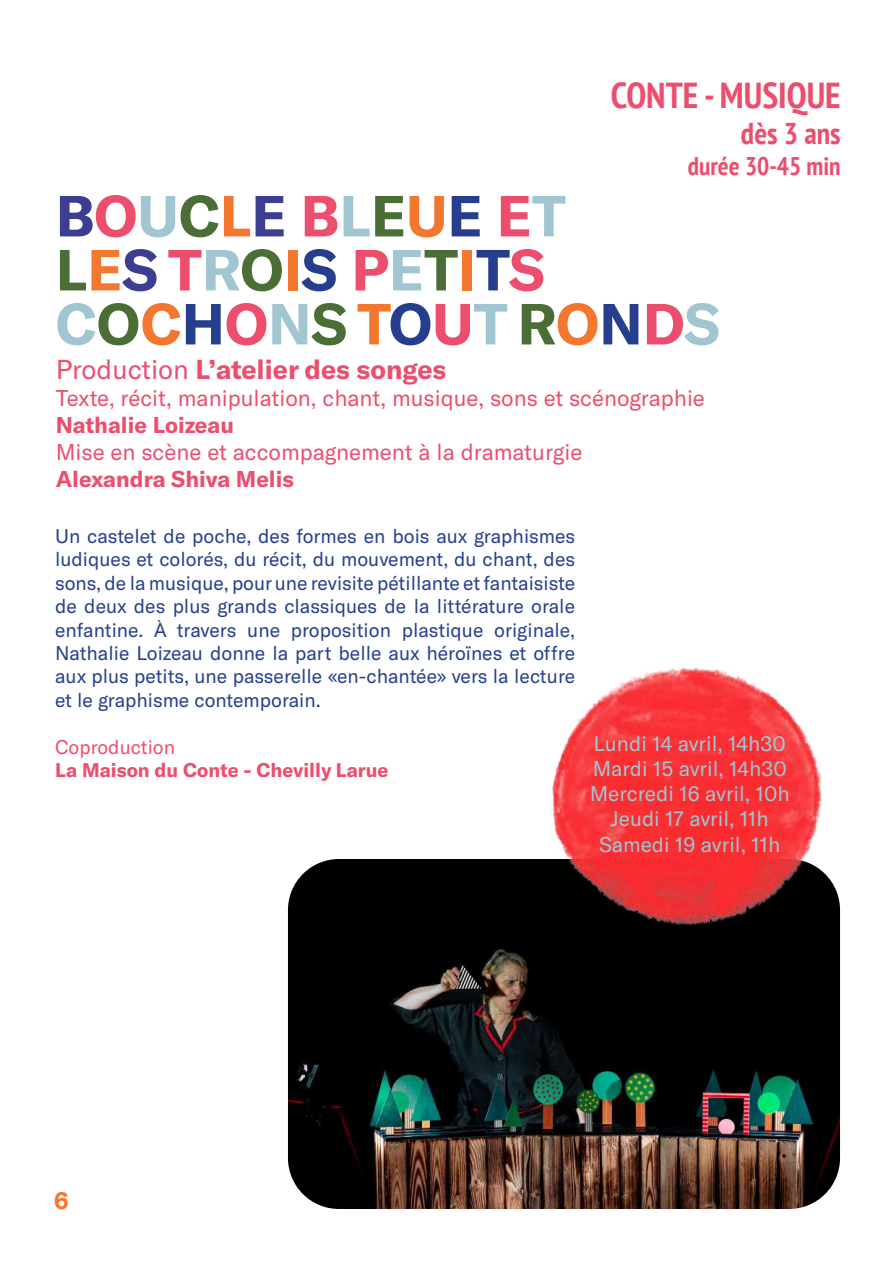
<style>
.page{position:relative;width:893px;height:1263px;background:#fff}
.page>*{position:absolute;margin:0;border:0;box-sizing:border-box;transform-origin:0 0}
.t1{font:700 57px/54px "GT America";color:#ec4f6e}
.t2{font:700 condensed 36px "PT Sans";color:#ec4f6e}
.t3{font:700 condensed 30px "PT Sans";color:#ec4f6e}
.t4{font:700 27px "GT America";color:#ec4f6e}
.t5{font:700 condensed 25.5px "PT Sans";color:#ec4f6e}
.t6{font:700 24px "GT America";color:#f3772e}
.t7{font:22.5px "GT America";color:#ec4f6e}
.t8{font:700 22.5px "GT America";color:#ec4f6e}
.t9{font:21px/25.2px "GT America";color:#a1c5d1;text-align:center}
.t10{font:19.5px/23.4px "GT America";color:#253f8e;text-align:justify}
.t11{font:700 19.5px "GT America";color:#ec4f6e}
.t12{font:19.5px "GT America";color:#ec4f6e}
.s1{color:#3c3e91}
.s2{color:#a1c5d1}
.s3{color:#4a6e36}
.s4{color:#f3772e}
.s5{color:#253f8e}
.s6{font-weight:400}
</style>
<div class="page">
<img style="left:288px;top:859px;width:552px;height:350px">
<img style="left:452px;top:667px;width:389px;height:383px">
<h2 class="t2" style="left:611px;top:72px;width:231px">CONTE - MUSIQUE</h2>
<h3 class="t3" style="left:741px;top:114px;width:101px">dès 3 ans</h3>
<h3 class="t5" style="left:688px;top:149px;width:154px">durée 30-45 min</h3>
<h1 class="t1" style="left:56px;top:188px;width:666px"><span class="s1">B</span>O<span class="s2">U</span><span class="s3">C</span><span class="s4">L</span><span class="s1">E</span> B<span class="s2">L</span><span class="s3">E</span><span class="s4">U</span><span class="s5">E</span> E<span class="s2">T<br></span><span class="s3">L</span><span class="s4">E</span><span class="s1">S</span> T<span class="s2">R</span><span class="s3">O</span><span class="s4">I</span><span class="s5">S</span> P<span class="s2">E</span><span class="s3">T</span><span class="s4">I</span><span class="s5">T</span>S<br><span class="s2">C</span><span class="s3">O</span><span class="s4">C</span><span class="s5">H</span>O<span class="s2">N</span><span class="s3">S</span> <span class="s4">T</span><span class="s5">O</span>U<span class="s2">T</span> <span class="s3">R</span><span class="s4">O</span><span class="s5">N</span>D<span class="s2">S</span></h1>
<h3 class="t4" style="left:56px;top:353px;width:392px"><span class="s6">Production</span> L’atelier des songes</h3>
<p class="t7" style="left:56px;top:385px;width:651px">Texte, récit, manipulation, chant, musique, sons et scénographie</p>
<p class="t8" style="left:56px;top:411px;width:180px">Nathalie Loizeau</p>
<p class="t7" style="left:56px;top:439px;width:528px">Mise en scène et accompagnement à la dramaturgie</p>
<p class="t8" style="left:56px;top:465px;width:240px">Alexandra Shiva Melis</p>
<p class="t10" style="left:55px;top:524px;width:522px">Un castelet de poche, des formes en bois aux graphismes ludiques et colorés, du récit, du mouvement, du chant, des sons, de la musique, pour une revisite pétillante et fantaisiste de deux des plus grands classiques de la littérature orale enfantine. À travers une proposition plastique originale, Nathalie Loizeau donne la part belle aux héroïnes et offre aux plus petits, une passerelle «en-chantée» vers la lecture et le graphisme contemporain.</p>
<p class="t12" style="left:55px;top:735px;width:121px">Coproduction</p>
<p class="t11" style="left:55px;top:758px;width:335px">La Maison du Conte - Chevilly Larue</p>
<p class="t9" style="left:590px;top:731px;width:201px">Lundi 14 avril, 14h30<br>Mardi 15 avril, 14h30<br>Mercredi 16 avril, 10h<br>Jeudi 17 avril, 11h<br>Samedi 19 avril, 11h</p>
<p class="t6" style="left:54px;top:1185px;width:16px">6</p>
</div>
